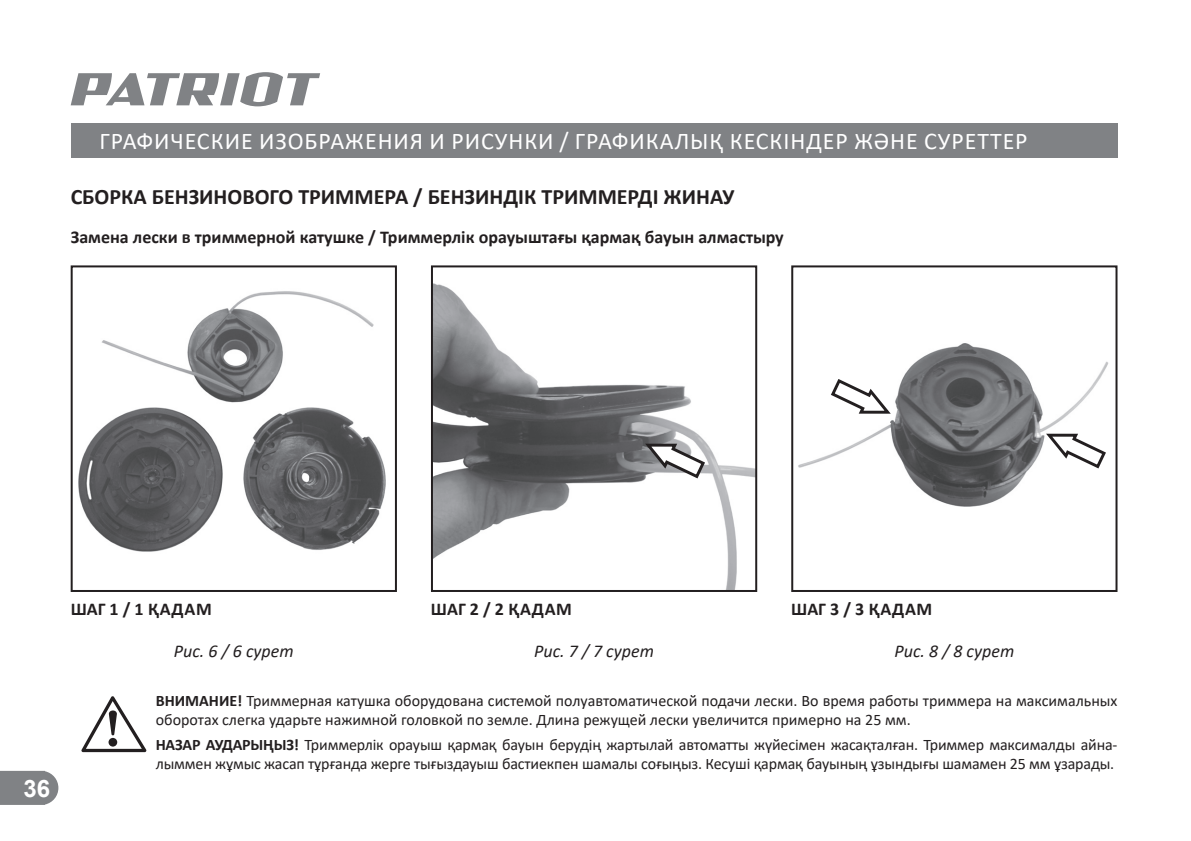
<style>
.page{position:relative;width:1191px;height:841px;background:#fff}
.page>*{position:absolute;margin:0;border:0;box-sizing:border-box;transform-origin:0 0}
.t1{font:24px "Calibri";letter-spacing:.04em;color:#fff}
.t2{font:700 24px "Arial";color:#fff}
.t3{font:700 22px "Calibri";color:#231f20}
.t4{font:700 18px "Calibri";color:#231f20}
.t5{font:italic 18px "Calibri";color:#231f20}
.t6{font:700 18px "Calibri";letter-spacing:.04em;color:#231f20}
.t7{font:16px/19.2px "Calibri";letter-spacing:-.01em;color:#231f20}
.s1{font-weight:700}
</style>
<div class="page">
<svg style="left:0;top:770px;width:58px;height:34px;background:#898b8e"></svg>
<svg style="left:71px;top:72px;width:249px;height:34px"></svg>
<div style="left:71px;top:123px;width:1046px;height:34px;background:#808285"></div>
<svg style="left:81px;top:696px;width:66px;height:55px"></svg>
<img style="left:78px;top:291px;width:308px;height:261px">
<div style="left:71px;top:265px;width:326px;height:326px;border:2px solid #231f20"></div>
<img style="left:434px;top:283px;width:320px;height:305px">
<div style="left:431px;top:265px;width:326px;height:326px;border:2px solid #231f20"></div>
<img style="left:798px;top:343px;width:311px;height:164px">
<div style="left:791px;top:265px;width:326px;height:326px;border:2px solid #231f20"></div>
<svg style="left:1045px;top:431px;width:63px;height:39px"></svg>
<svg style="left:644px;top:440px;width:63px;height:40px"></svg>
<svg style="left:829px;top:377px;width:63px;height:39px"></svg>
<h1 class="t1" style="left:99px;top:124px;width:929px">ГРАФИЧЕСКИЕ ИЗОБРАЖЕНИЯ И РИСУНКИ / ГРАФИКАЛЫҚ КЕСКІНДЕР ЖӘНЕ СУРЕТТЕР</h1>
<h2 class="t3" style="left:71px;top:181px;width:665px">СБОРКА БЕНЗИНОВОГО ТРИММЕРА / БЕНЗИНДІК ТРИММЕРДІ ЖИНАУ</h2>
<p class="t4" style="left:71px;top:224px;width:714px">Замена лески в триммерной катушке / Триммерлік орауыштағы қармақ бауын алмастыру</p>
<h1 class="t2" style="left:23px;top:770px;width:28px">36</h1>
<p class="t6" style="left:71px;top:595px;width:143px">ШАГ 1 / 1 ҚАДАМ</p>
<p class="t6" style="left:431px;top:595px;width:143px">ШАГ 2 / 2 ҚАДАМ</p>
<p class="t6" style="left:791px;top:595px;width:143px">ШАГ 3 / 3 ҚАДАМ</p>
<p class="t5" style="left:174px;top:638px;width:121px">Рис. 6 / 6 сурет</p>
<p class="t5" style="left:534px;top:638px;width:121px">Рис. 7 / 7 сурет</p>
<p class="t5" style="left:894px;top:638px;width:121px">Рис. 8 / 8 сурет</p>
<p class="t7" style="left:156px;top:690px;width:963px"><span class="s1">ВНИМАНИЕ!</span> Триммерная катушка оборудована системой полуавтоматической подачи лески. Во время работы триммера на максимальных оборотах слегка ударьте нажимной головкой по земле. Длина режущей лески увеличится примерно на 25 мм.</p>
<p class="t7" style="left:156px;top:734px;width:963px"><span class="s1">НАЗАР АУДАРЫҢЫЗ!</span> Триммерлік орауыш қармақ бауын берудің жартылай автоматты жүйесімен жасақталған. Триммер максималды айна&shy;лыммен жұмыс жасап тұрғанда жерге тығыздауыш бастиекпен шамалы соғыңыз. Кесуші қармақ бауының ұзындығы шамамен 25 мм ұзарады.</p>
</div>
